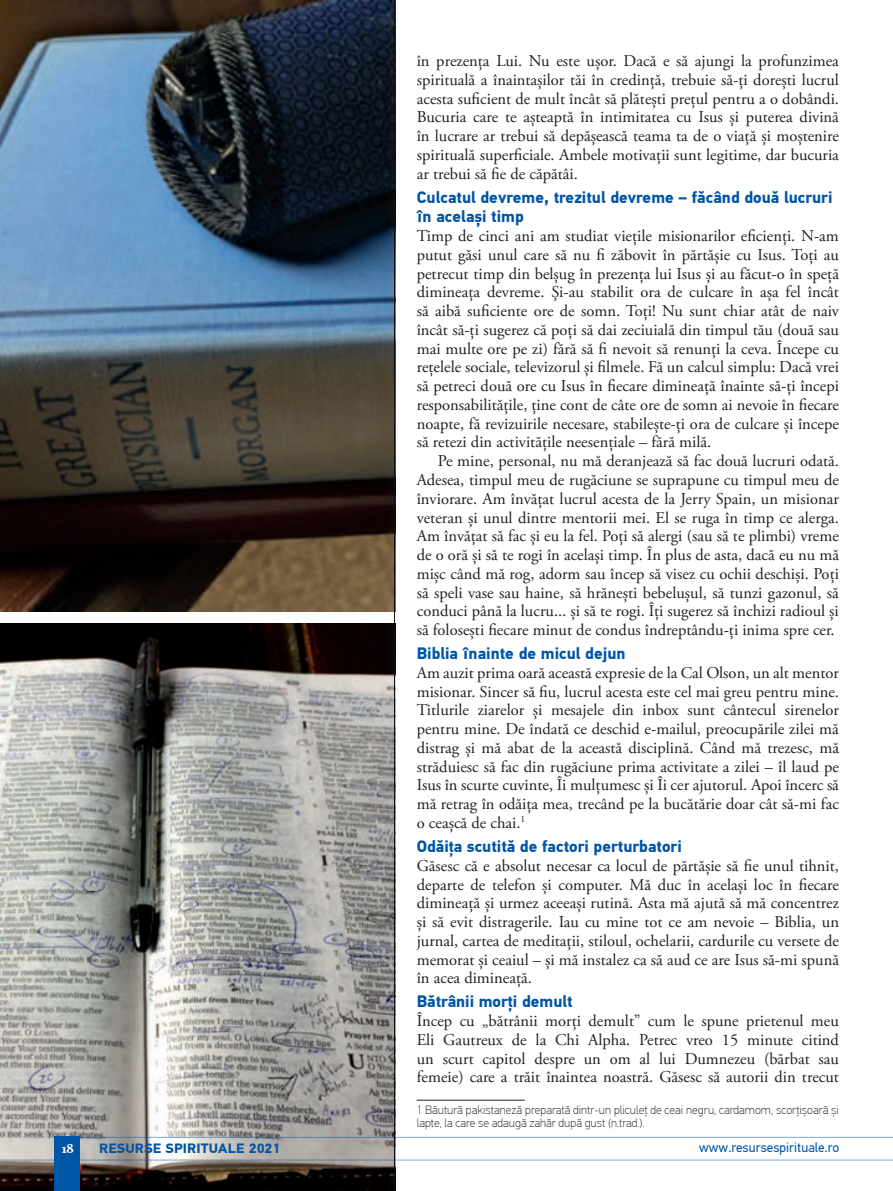
<style>
.page{position:relative;width:893px;height:1191px;background:#fff}
.page>*{position:absolute;margin:0;border:0;box-sizing:border-box;transform-origin:0 0}
.Corp_text_Adobe_Gara{font:16.5px/18.8px "Adobe Garamond Pro";color:#231f20;text-align:justify}
.Subtitlu_PF_Din_Text{font:700 16.5px/19.8px "PF Din Text Pro";color:#0155a5}
.t1{font:13.5px "PF Din Text Pro";color:#0155a5}
.t2{font:700 13.5px "PF Din Text Pro";letter-spacing:.01em;color:#0155a5;scale:1.05 1}
.t3{font:700 13.5px "Constantia";color:#fff}
.Note_pe_pagina{font:100 12px/13.5px "PF Din Text Pro";color:#231f20}
.s1{font-family:"PF Din Text Cond Pro"}
</style>
<div class="page">
<img style="left:0;top:0;width:385px;height:611px">
<img style="left:0;top:623px;width:385px;height:568px">
<hr style="left:80px;top:1137px;width:813px;height:1px;background:#0155a5">
<hr style="left:0;top:1159px;width:893px;height:1px;background:#0155a5">
<div style="left:54px;top:1137px;width:26px;height:54px;background:#0155a5"></div>
<div style="left:385px;top:0;width:20px;height:1191px;background:#fff;opacity:.75"></div>
<hr style="left:394px;top:0;width:3px;height:1191px;background:#231f20;opacity:.75">
<hr style="left:417px;top:1100px;width:108px;height:1px;background:#231f20">
<p class="Corp_text_Adobe_Gara" style="left:417px;top:52px;width:424px">în prezența Lui. Nu este ușor. Dacă e să ajungi la profunzimea spirituală a înaintașilor tăi în credință, trebuie să-ți dorești lucrul acesta suficient de mult încât să plătești prețul pentru a o dobândi.<br>Bucuria care te așteaptă în intimitatea cu Isus și puterea divină în lucrare ar trebui să depășească teama ta de o viață și moștenire spirituală superficiale. Ambele motivații sunt legitime, dar bucuria ar trebui să fie de căpătâi.</p>
<p class="Subtitlu_PF_Din_Text" style="left:417px;top:187px;width:417px">Culcatul devreme, trezitul devreme – făcând două lucruri în același timp</p>
<p class="Corp_text_Adobe_Gara" style="left:417px;top:227px;width:424px">Timp de cinci ani am studiat viețile misionarilor eficienți. N-am putut găsi unul care să nu fi zăbovit în părtășie cu Isus. Toți au petrecut timp din belșug în prezența lui Isus și au făcut-o în speță dimineața devreme. Și-au stabilit ora de culcare în așa fel încât să aibă suficiente ore de somn. Toți! Nu sunt chiar atât de naiv încât să-ți sugerez că poți să dai zeciuială din timpul tău (două sau mai multe ore pe zi) fără să fi nevoit să renunți la ceva. Începe cu rețelele sociale, televizorul și filmele. Fă un calcul simplu: Dacă vrei să petreci două ore cu Isus în fiecare dimineață înainte să-ți începi responsabilitățile, ține cont de câte ore de somn ai nevoie în fiecare noapte, fă revizuirile necesare, stabilește-ți ora de culcare și începe să retezi din activitățile neesențiale – fără milă.</p>
<p class="Corp_text_Adobe_Gara" style="left:417px;top:452px;width:424px;text-indent:21px">Pe mine, personal, nu mă deranjează să fac două lucruri odată.<br>Adesea, timpul meu de rugăciune se suprapune cu timpul meu de înviorare. Am învățat lucrul acesta de la Jerry Spain, un misionar veteran și unul dintre mentorii mei. El se ruga în timp ce alerga.<br>Am învățat să fac și eu la fel. Poți să alergi (sau să te plimbi) vreme de o oră și să te rogi în același timp. În plus de asta, dacă eu nu mă mișc când mă rog, adorm sau încep să visez cu ochii deschiși. Poți să speli vase sau haine, să hrănești bebelușul, să tunzi gazonul, să conduci până la lucru... și să te rogi. Îți sugerez să închizi radioul și să folosești fiecare minut de condus îndreptându-ți inima spre cer.</p>
<p class="Subtitlu_PF_Din_Text" style="left:417px;top:644px;width:211px">Biblia înainte de micul dejun</p>
<p class="Corp_text_Adobe_Gara" style="left:417px;top:664px;width:424px">Am auzit prima oară această expresie de la Cal Olson, un alt mentor misionar. Sincer să fiu, lucrul acesta este cel mai greu pentru mine.<br>Titlurile ziarelor și mesajele din inbox sunt cântecul sirenelor pentru mine. De îndată ce deschid e-mailul, preocupările zilei mă distrag și mă abat de la această disciplină. Când mă trezesc, mă străduiesc să fac din rugăciune prima activitate a zilei – îl laud pe Isus în scurte cuvinte, Îi mulțumesc și Îi cer ajutorul. Apoi încerc să mă retrag în odăița mea, trecând pe la bucătărie doar cât să-mi fac o ceașcă de chai.<sup>1</sup></p>
<p class="Subtitlu_PF_Din_Text" style="left:417px;top:836px;width:267px">Odăi<span class="s1">ţ</span>a scutită de factori perturbatori</p>
<p class="Corp_text_Adobe_Gara" style="left:417px;top:856px;width:424px">Găsesc că e absolut necesar ca locul de părtășie să fie unul tihnit, departe de telefon și computer. Mă duc în același loc în fiecare dimineață și urmez aceeași rutină. Asta mă ajută să mă concentrez și să evit distragerile. Iau cu mine tot ce am nevoie – Biblia, un jurnal, cartea de meditații, stiloul, ochelarii, cardurile cu versete de memorat și ceaiul – și mă instalez ca să aud ce are Isus să-mi spună în acea dimineață.</p>
<p class="Subtitlu_PF_Din_Text" style="left:417px;top:992px;width:158px">Bătrânii mor<span class="s1">ţ</span>i demult</p>
<p class="Corp_text_Adobe_Gara" style="left:417px;top:1012px;width:424px">Încep cu „bătrânii morți demult” cum le spune prietenul meu Eli Gautreux de la Chi Alpha. Petrec vreo 15 minute citind un scurt capitol despre un om al lui Dumnezeu (bărbat sau femeie) care a trăit înaintea noastră. Găsesc să autorii din trecut</p>
<p class="Note_pe_pagina" style="left:417px;top:1103px;width:424px">1 Băutură pakistaneză preparată dintr-un pliculeţ de ceai negru, cardamom, scorţișoară și lapte, la care se adaugă zahăr după gust (n.trad.).</p>
<p class="t3" style="left:62px;top:1139px;width:14px">18</p>
<p class="t2" style="left:99px;top:1140px;width:174px">RESURSE SPIRITUALE 2021</p>
<p class="t1" style="left:699px;top:1139px;width:142px">www.resursespirituale.ro</p>
</div>
